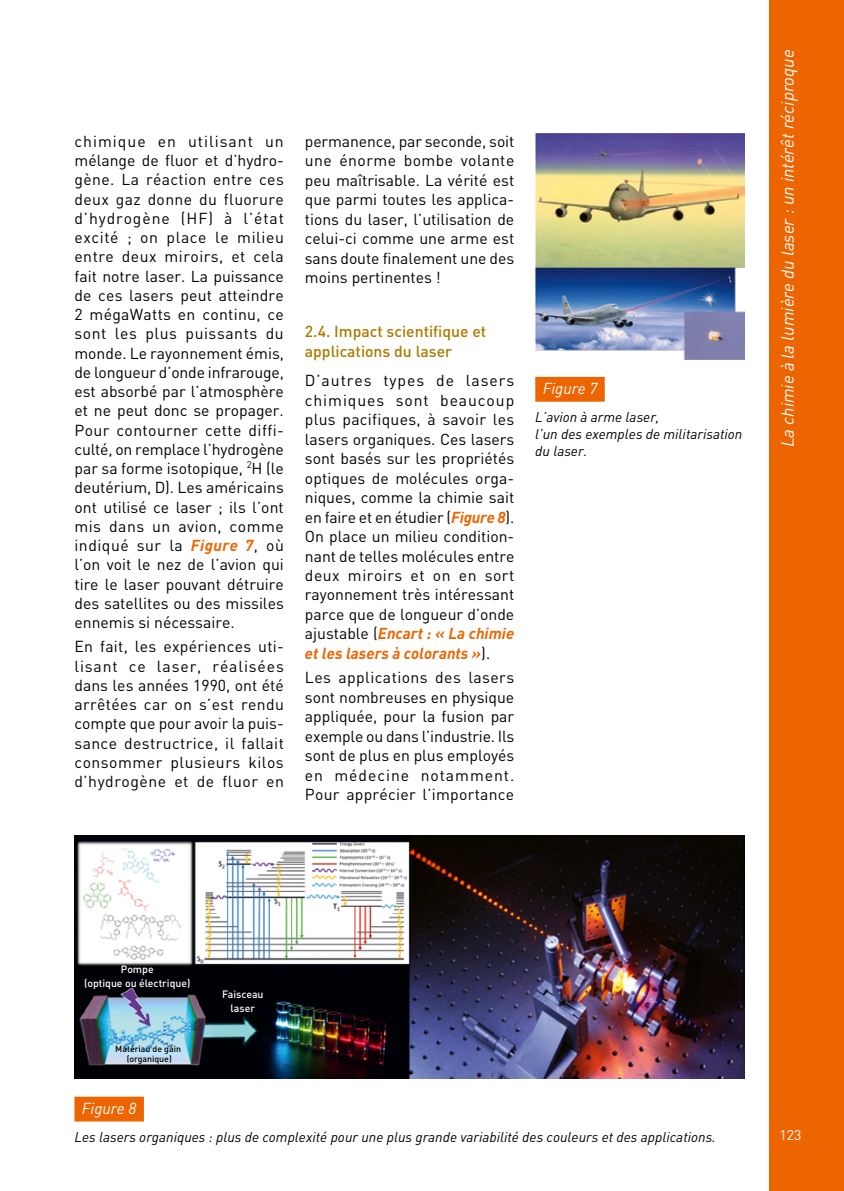
<style>
.page{position:relative;width:844px;height:1191px;background:#fff}
.page>*{position:absolute;margin:0;border:0;box-sizing:border-box;transform-origin:0 0}
.t1{font:italic 17.5px "DIN";color:#fff}
._04-Texte_courant{font:15.75px/19.2px "DIN";color:#000;text-align:justify}
._7-inter_2{font:500 15.75px/19.4px "DIN";color:#aa7b00}
._05_legende_numero{font:italic 15.75px "DIN";color:#fff}
._05-legendes{font:italic 14px/16.8px "DIN";color:#000}
.t2{font:14px "DIN";color:#fff}
.Relettrer{font:500 10.5px/14px "DIN";color:#fff;text-align:center}
.Relettrer-2{font:500 8.75px/10.5px "DIN";color:#000;text-align:center}
.s1{font-weight:700;font-style:italic;color:#ec6500}
</style>
<div class="page">
<div style="left:769px;top:0;width:74px;height:1191px;background:#ec6500"></div>
<img style="left:535px;top:134px;width:209px;height:226px">
<div style="left:535px;top:377px;width:69px;height:25px;background:#ec6500"></div>
<img style="left:74px;top:835px;width:670px;height:244px">
<div style="left:74px;top:1096px;width:70px;height:25px;background:#ec6500"></div>
<p class="_04-Texte_courant" style="left:74px;top:131px;width:211px">chimique en utilisant un mélange de fluor et d’hydro&shy;gène. La réaction entre ces deux gaz donne du fluorure d’hydrogène (HF) à l’état excité ; on place le milieu entre deux miroirs, et cela fait notre laser. La puissance de ces lasers peut atteindre 2 mégaWatts en continu, ce sont les plus puissants du monde. Le rayonnement émis, de longueur d’onde infrarouge, est absorbé par l’atmosphère et ne peut donc se propager.<br>Pour contourner cette diffi&shy;culté, on remplace l’hydrogène par sa forme isotopique, <sup>2</sup>H (le deutérium, D). Les américains ont utilisé ce laser ; ils l’ont mis dans un avion, comme indiqué sur la <span class="s1">Figure 7</span>, où l’on voit le nez de l’avion qui tire le laser pouvant détruire des satellites ou des missiles ennemis si nécessaire.</p>
<p class="_04-Texte_courant" style="left:74px;top:637px;width:211px">En fait, les expériences uti&shy;lisant ce laser, réalisées dans les années 1990, ont été arrêtées car on s’est rendu compte que pour avoir la puis&shy;sance destructrice, il fallait consommer plusieurs kilos d’hydrogène et de fluor en</p>
<p class="_04-Texte_courant" style="left:305px;top:131px;width:211px">permanence, par seconde, soit une énorme bombe volante peu maîtrisable. La vérité est que parmi toutes les applica&shy;tions du laser, l’utilisation de celui-ci comme une arme est sans doute finalement une des moins pertinentes !</p>
<p class="_7-inter_2" style="left:305px;top:321px;width:183px">2.4. Impact scientifique et applications du laser</p>
<p class="_04-Texte_courant" style="left:305px;top:370px;width:211px">D’autres types de lasers chimiques sont beaucoup plus pacifiques, à savoir les lasers organiques. Ces lasers sont basés sur les propriétés optiques de molécules orga&shy;niques, comme la chimie sait en faire et en étudier (<span class="s1">Figure 8</span>).<br>On place un milieu condition&shy;nant de telles molécules entre deux miroirs et on en sort rayonnement très intéressant parce que de longueur d’onde ajustable (<span class="s1">Encart : « La chimie et les lasers à colorants »</span>).</p>
<p class="_04-Texte_courant" style="left:305px;top:667px;width:211px">Les applications des lasers sont nombreuses en physique appliquée, pour la fusion par exemple ou dans l’industrie. Ils sont de plus en plus employés en médecine notamment.<br>Pour apprécier l’importance</p>
<p class="_05_legende_numero" style="left:542px;top:379px;width:56px">Figure 7</p>
<p class="_05-legendes" style="left:535px;top:408px;width:208px">L’avion à arme laser,<br>l’un des exemples de militarisation du laser.</p>
<p class="t1" style="left:776px;top:447px;width:399px;rotate:-90deg">La chimie à la lumière du laser : un intérêt réciproque</p>
<p class="Relettrer" style="left:84px;top:962px;width:108px">Pompe<br>(optique ou électrique)</p>
<p class="Relettrer-2" style="left:115px;top:1043px;width:67px">Matériau de gain (organique)</p>
<p class="Relettrer" style="left:222px;top:987px;width:43px">Faisceau laser</p>
<p class="_05_legende_numero" style="left:82px;top:1098px;width:56px">Figure 8</p>
<p class="_05-legendes" style="left:74px;top:1128px;width:642px">Les lasers organiques : plus de complexité pour une plus grande variabilité des couleurs et des applications.</p>
<p class="t2" style="left:779px;top:1125px;width:23px">123</p>
</div>
